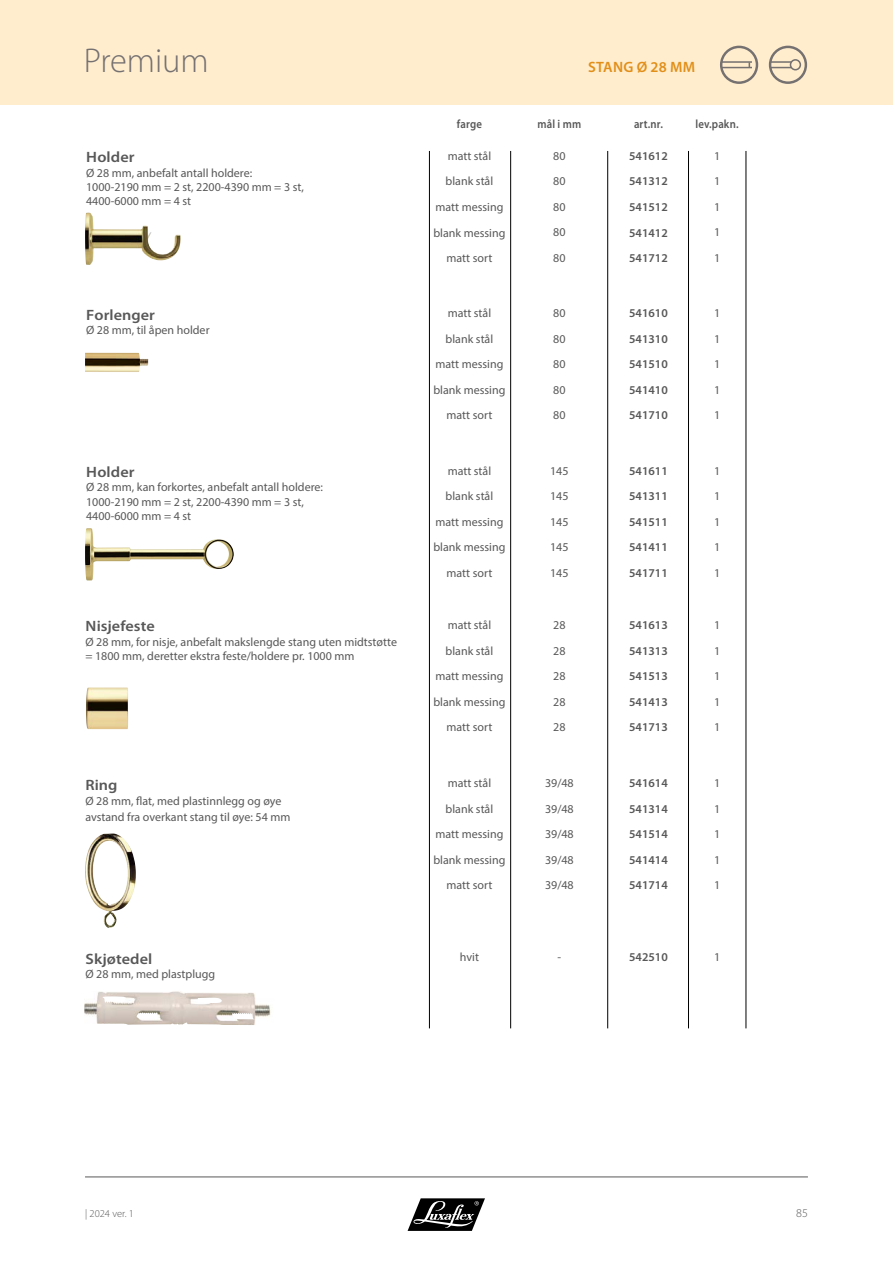
<style>
.page{position:relative;width:893px;height:1263px;background:#fff}
.page>*{position:absolute;margin:0;border:0;box-sizing:border-box;transform-origin:0 0}
.t1{font:300 34.5px "Myriad Pro";color:#757171}
.t2{font:600 15px "Myriad Pro";letter-spacing:.005em;color:#585858;scale:1.08 1}
.t3{font:600 15px "Myriad Pro";letter-spacing:.02em;color:#e18f19}
.t4{font:12px/14.4px "Myriad Pro";color:#585858}
.t5{font:600 12px "Myriad Pro";color:#585858}
.t6{font:600 12px "Myriad Pro";color:#585858;scale:.9 1}
.t7{font:300 12px "Myriad Pro";color:#585858}
.t8{font:300 10.5px "Myriad Pro";color:#585858}
</style>
<div class="page">
<div style="left:0;top:0;width:893px;height:104px;background:#ffedce"></div>
<hr style="left:85px;top:1176px;width:723px;height:1px;background:#585858">
<svg style="left:408px;top:1198px;width:77px;height:33px"></svg>
<div style="left:720px;top:46px;width:38px;height:38px;border:2px solid #757171;border-radius:50%"></div>
<hr style="left:721px;top:61px;width:31px;height:2px;background:#757171">
<hr style="left:721px;top:67px;width:31px;height:1px;background:#757171">
<div style="left:769px;top:46px;width:38px;height:38px;border:2px solid #757171;border-radius:50%"></div>
<div style="left:790px;top:59px;width:11px;height:11px;border:2px solid #757171;border-radius:50%"></div>
<hr style="left:771px;top:61px;width:20px;height:2px;background:#757171">
<svg style="left:771px;top:67px;width:20px;height:1px"></svg>
<img style="left:85px;top:213px;width:96px;height:52px">
<img style="left:85px;top:528px;width:149px;height:52px">
<img style="left:85px;top:833px;width:51px;height:95px">
<img style="left:86px;top:687px;width:42px;height:42px">
<img style="left:85px;top:353px;width:63px;height:19px">
<img style="left:84px;top:991px;width:187px;height:34px">
<hr style="left:746px;top:151px;width:1px;height:877px;background:#000">
<hr style="left:688px;top:151px;width:1px;height:877px;background:#000">
<hr style="left:607px;top:151px;width:1px;height:877px;background:#000">
<hr style="left:510px;top:151px;width:1px;height:877px;background:#000">
<hr style="left:429px;top:151px;width:1px;height:877px;background:#000">
<h1 class="t1" style="left:84px;top:40px;width:126px">Premium</h1>
<p class="t2" style="left:86px;top:149px;width:46px">Holder</p>
<p class="t4" style="left:86px;top:165px;width:219px">Ø 28 mm, anbefalt antall holdere:<br>1000-2190 mm = 2 st, 2200-4390 mm = 3 st,<br>4400-6000 mm = 4 st</p>
<p class="t2" style="left:86px;top:306px;width:65px">Forlenger</p>
<p class="t4" style="left:86px;top:323px;width:125px">Ø 28 mm, til åpen holder</p>
<p class="t2" style="left:86px;top:464px;width:46px">Holder</p>
<p class="t4" style="left:86px;top:480px;width:238px">Ø 28 mm, kan forkortes, anbefalt antall holdere:<br>1000-2190 mm = 2 st, 2200-4390 mm = 3 st,<br>4400-6000 mm = 4 st</p>
<p class="t2" style="left:86px;top:618px;width:66px">Nisjefeste</p>
<p class="t4" style="left:85px;top:634px;width:313px">Ø 28 mm, for nisje, anbefalt makslengde stang uten midtstøtte = 1800 mm, deretter ekstra feste/holdere pr. 1000 mm</p>
<p class="t2" style="left:85px;top:777px;width:31px">Ring</p>
<p class="t4" style="left:85px;top:792px;width:206px;line-height:16.2px">Ø 28 mm, flat, med plastinnlegg og øye avstand fra overkant stang til øye: 54 mm</p>
<p class="t2" style="left:86px;top:950px;width:63px">Skjøtedel</p>
<p class="t4" style="left:85px;top:967px;width:131px">Ø 28 mm, med plastplugg</p>
<p class="t3" style="left:588px;top:59px;width:109px">STANG Ø 28 MM</p>
<p class="t6" style="left:457px;top:117px;width:29px">farge</p>
<p class="t6" style="left:537px;top:117px;width:50px">mål i mm</p>
<p class="t6" style="left:634px;top:117px;width:34px">art.nr.</p>
<p class="t6" style="left:696px;top:117px;width:49px">lev.pakn.</p>
<p class="t4" style="left:448px;top:149px;width:45px">matt stål</p>
<p class="t4" style="left:553px;top:148px;width:14px">80</p>
<p class="t5" style="left:629px;top:149px;width:40px">541612</p>
<p class="t4" style="left:714px;top:148px;width:8px">1</p>
<p class="t4" style="left:446px;top:174px;width:49px">blank stål</p>
<p class="t4" style="left:553px;top:174px;width:14px">80</p>
<p class="t5" style="left:629px;top:175px;width:40px">541312</p>
<p class="t4" style="left:714px;top:174px;width:8px">1</p>
<p class="t4" style="left:435px;top:200px;width:69px">matt messing</p>
<p class="t4" style="left:553px;top:199px;width:14px">80</p>
<p class="t5" style="left:629px;top:200px;width:40px">541512</p>
<p class="t4" style="left:714px;top:199px;width:8px">1</p>
<p class="t4" style="left:433px;top:225px;width:73px">blank messing</p>
<p class="t4" style="left:553px;top:225px;width:14px">80</p>
<p class="t5" style="left:629px;top:226px;width:40px">541412</p>
<p class="t4" style="left:714px;top:225px;width:8px">1</p>
<p class="t4" style="left:447px;top:251px;width:47px">matt sort</p>
<p class="t4" style="left:553px;top:251px;width:14px">80</p>
<p class="t5" style="left:629px;top:251px;width:40px">541712</p>
<p class="t4" style="left:714px;top:251px;width:8px">1</p>
<p class="t4" style="left:448px;top:306px;width:45px">matt stål</p>
<p class="t4" style="left:553px;top:306px;width:14px">80</p>
<p class="t5" style="left:629px;top:307px;width:40px">541610</p>
<p class="t4" style="left:714px;top:306px;width:8px">1</p>
<p class="t4" style="left:446px;top:331px;width:49px">blank stål</p>
<p class="t4" style="left:553px;top:331px;width:14px">80</p>
<p class="t5" style="left:629px;top:332px;width:40px">541310</p>
<p class="t4" style="left:714px;top:331px;width:8px">1</p>
<p class="t4" style="left:435px;top:357px;width:69px">matt messing</p>
<p class="t4" style="left:553px;top:357px;width:14px">80</p>
<p class="t5" style="left:629px;top:358px;width:40px">541510</p>
<p class="t4" style="left:714px;top:357px;width:8px">1</p>
<p class="t4" style="left:433px;top:382px;width:73px">blank messing</p>
<p class="t4" style="left:553px;top:382px;width:14px">80</p>
<p class="t5" style="left:629px;top:383px;width:40px">541410</p>
<p class="t4" style="left:714px;top:382px;width:8px">1</p>
<p class="t4" style="left:447px;top:408px;width:47px">matt sort</p>
<p class="t4" style="left:553px;top:408px;width:14px">80</p>
<p class="t5" style="left:629px;top:409px;width:40px">541710</p>
<p class="t4" style="left:714px;top:408px;width:8px">1</p>
<p class="t4" style="left:448px;top:463px;width:45px">matt stål</p>
<p class="t4" style="left:550px;top:463px;width:20px">145</p>
<p class="t5" style="left:629px;top:464px;width:40px">541611</p>
<p class="t4" style="left:714px;top:463px;width:8px">1</p>
<p class="t4" style="left:446px;top:489px;width:49px">blank stål</p>
<p class="t4" style="left:550px;top:489px;width:20px">145</p>
<p class="t5" style="left:629px;top:489px;width:40px">541311</p>
<p class="t4" style="left:714px;top:489px;width:8px">1</p>
<p class="t4" style="left:435px;top:514px;width:69px">matt messing</p>
<p class="t4" style="left:550px;top:514px;width:20px">145</p>
<p class="t5" style="left:629px;top:515px;width:40px">541511</p>
<p class="t4" style="left:714px;top:514px;width:8px">1</p>
<p class="t4" style="left:433px;top:540px;width:73px">blank messing</p>
<p class="t4" style="left:550px;top:540px;width:20px">145</p>
<p class="t5" style="left:629px;top:540px;width:40px">541411</p>
<p class="t4" style="left:714px;top:540px;width:8px">1</p>
<p class="t4" style="left:447px;top:565px;width:47px">matt sort</p>
<p class="t4" style="left:550px;top:565px;width:20px">145</p>
<p class="t5" style="left:629px;top:566px;width:40px">541711</p>
<p class="t4" style="left:714px;top:565px;width:8px">1</p>
<p class="t4" style="left:448px;top:618px;width:45px">matt stål</p>
<p class="t4" style="left:553px;top:618px;width:14px">28</p>
<p class="t5" style="left:629px;top:618px;width:40px">541613</p>
<p class="t4" style="left:714px;top:618px;width:8px">1</p>
<p class="t4" style="left:446px;top:643px;width:49px">blank stål</p>
<p class="t4" style="left:553px;top:643px;width:14px">28</p>
<p class="t5" style="left:629px;top:644px;width:40px">541313</p>
<p class="t4" style="left:714px;top:643px;width:8px">1</p>
<p class="t4" style="left:435px;top:669px;width:69px">matt messing</p>
<p class="t4" style="left:553px;top:669px;width:14px">28</p>
<p class="t5" style="left:629px;top:669px;width:40px">541513</p>
<p class="t4" style="left:714px;top:669px;width:8px">1</p>
<p class="t4" style="left:433px;top:694px;width:73px">blank messing</p>
<p class="t4" style="left:553px;top:694px;width:14px">28</p>
<p class="t5" style="left:629px;top:695px;width:40px">541413</p>
<p class="t4" style="left:714px;top:694px;width:8px">1</p>
<p class="t4" style="left:447px;top:720px;width:47px">matt sort</p>
<p class="t4" style="left:553px;top:720px;width:14px">28</p>
<p class="t5" style="left:629px;top:720px;width:40px">541713</p>
<p class="t4" style="left:714px;top:720px;width:8px">1</p>
<p class="t4" style="left:448px;top:776px;width:45px">matt stål</p>
<p class="t4" style="left:545px;top:776px;width:30px">39/48</p>
<p class="t5" style="left:629px;top:776px;width:40px">541614</p>
<p class="t4" style="left:714px;top:776px;width:8px">1</p>
<p class="t4" style="left:446px;top:801px;width:49px">blank stål</p>
<p class="t4" style="left:545px;top:801px;width:30px">39/48</p>
<p class="t5" style="left:629px;top:802px;width:40px">541314</p>
<p class="t4" style="left:714px;top:801px;width:8px">1</p>
<p class="t4" style="left:435px;top:827px;width:69px">matt messing</p>
<p class="t4" style="left:545px;top:827px;width:30px">39/48</p>
<p class="t5" style="left:629px;top:827px;width:40px">541514</p>
<p class="t4" style="left:714px;top:827px;width:8px">1</p>
<p class="t4" style="left:433px;top:852px;width:73px">blank messing</p>
<p class="t4" style="left:545px;top:852px;width:30px">39/48</p>
<p class="t5" style="left:629px;top:853px;width:40px">541414</p>
<p class="t4" style="left:714px;top:852px;width:8px">1</p>
<p class="t4" style="left:447px;top:878px;width:47px">matt sort</p>
<p class="t4" style="left:545px;top:878px;width:30px">39/48</p>
<p class="t5" style="left:629px;top:878px;width:40px">541714</p>
<p class="t4" style="left:714px;top:878px;width:8px">1</p>
<p class="t4" style="left:460px;top:949px;width:21px">hvit</p>
<p class="t4" style="left:557px;top:949px;width:5px">-</p>
<p class="t5" style="left:629px;top:950px;width:40px">542510</p>
<p class="t4" style="left:714px;top:949px;width:8px">1</p>
<p class="t8" style="left:85px;top:1207px;width:50px">| 2024 ver. 1</p>
<p class="t7" style="left:796px;top:1205px;width:13px">85</p>
</div>
